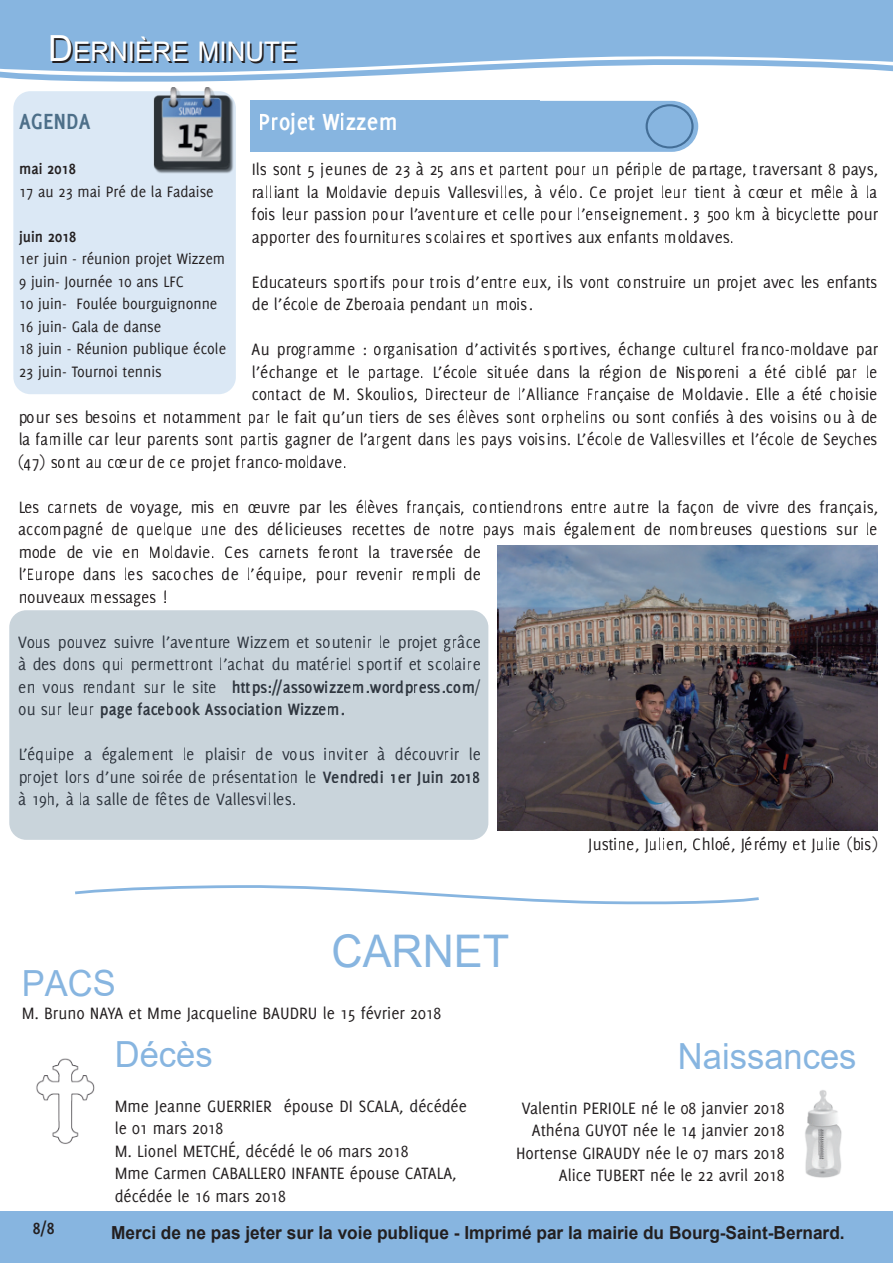
<style>
.page{position:relative;width:893px;height:1263px;background:#fff}
.page>*{position:absolute;margin:0;border:0;box-sizing:border-box;transform-origin:0 0}
.t1{font:45px "Arial";color:#87b5e0;scale:.96 1}
.t2{font:36px "Arial";color:#87b5e0;scale:.96 1}
.t3{font:27px "Arial";color:#231f20;scale:.96 1}
.t4{font:700 25.5px "Delicious";color:#fff;scale:.96 1}
.t5{font:700 24px "Delicious";color:#4d6f89;scale:.96 1}
.t6{font:18px/22.5px "Delicious";color:#231f20;scale:.96 1}
.t7{font:700 18px "Arial";color:#231f20;scale:.96 1}
.t8{font:700 18px "Delicious";color:#231f20;scale:.96 1}
.t9{font:16.5px/22.5px "Delicious";color:#231f20;scale:.96 1}
.t10{font:700 16.5px "Delicious";color:#231f20;scale:.96 1}
.s1{font-size:36px}
.s2{color:#fff}
.s3{font-weight:700}
.s4{font-family:"Arial"}
</style>
<div class="page">
<div style="left:13px;top:91px;width:223px;height:303px;background:#dbe8f5;border-radius:17px"></div>
<svg style="left:0;top:73px;width:426px;height:9px"></svg>
<svg style="left:0;top:0;width:893px;height:73px;background:#8fbae2"></svg>
<div style="left:0;top:1211px;width:893px;height:51px;background:#87b5e0"></div>
<img style="left:805px;top:1090px;width:37px;height:88px">
<img style="left:36px;top:1058px;width:59px;height:86px">
<svg style="left:539px;top:101px;width:159px;height:51px;background:#8bb7e0"></svg>
<div style="left:250px;top:101px;width:289px;height:51px;background:#87b5e0"></div>
<div style="left:647px;top:105px;width:45px;height:42px;background:#87b5e0;border-radius:50%"></div>
<div style="left:646px;top:104px;width:48px;height:44px;border:2px solid #231f20;border-radius:50%"></div>
<img style="left:497px;top:545px;width:381px;height:286px">
<img style="left:153px;top:88px;width:80px;height:85px">
<div style="left:9px;top:610px;width:479px;height:230px;background:#c9d4db;border-radius:17px"></div>
<svg style="left:75px;top:885px;width:684px;height:20px"></svg>
<h3 class="t3" style="left:50px;top:38px;width:261px"><span class="s1">D</span>ERN<span class="s2">I</span>ÈRE M<span class="s2">I</span>NUTE</h3>
<h3 class="t4" style="left:259px;top:107px;width:145px">Projet Wizzem</h3>
<p class="t6" style="left:251px;top:158px;width:654px;text-align:justify">Ils sont 5 jeunes de 23 à 25 ans et partent pour un périple de partage, traversant 8 pays, ralliant la Moldavie depuis Vallesvilles, à vélo. Ce projet leur tient à cœur et mêle à la fois leur passion pour l’aventure et celle pour l’enseignement. 3 500 km à bicyclette pour apporter des fournitures scolaires et sportives aux enfants moldaves.</p>
<p class="t6" style="left:251px;top:270px;width:654px">Educateurs sportifs pour trois d’entre eux, ils vont construire un projet avec les enfants de l’école de Zberoaia pendant un mois.</p>
<p class="t6" style="left:251px;top:338px;width:654px">Au programme : organisation d’activités sportives, échange culturel franco-moldave par</p>
<p class="t6" style="left:251px;top:360px;width:654px">l’échange et le partage. L’école située dans la région de Nisporeni a été ciblé par le</p>
<p class="t6" style="left:251px;top:383px;width:654px">contact de M. Skoulios, Directeur de l’Alliance Française de Moldavie. Elle a été choisie</p>
<p class="t6" style="left:18px;top:405px;width:897px">pour ses besoins et notamment par le fait qu’un tiers de ses élèves sont orphelins ou sont confiés à des voisins ou à de</p>
<p class="t6" style="left:18px;top:428px;width:897px">la famille car leur parents sont partis gagner de l’argent dans les pays voisins. L’école de Vallesvilles et l’école de Seyches</p>
<p class="t6" style="left:18px;top:450px;width:344px">(47) sont au cœur de ce projet franco-moldave.</p>
<p class="t6" style="left:18px;top:495px;width:897px">Les carnets de voyage, mis en œuvre par les élèves français, contiendrons entre autre la façon de vivre des français, accompagné de quelque une des délicieuses recettes de notre pays mais également de nombreuses questions sur le mode de vie en Moldavie. Ces carnets feront la traversée de<br>l’Europe dans les sacoches de l’équipe, pour revenir rempli de<br>nouveaux messages !</p>
<p class="t6" style="left:18px;top:630px;width:483px;text-align:justify">Vous pouvez suivre l’aventure Wizzem et soutenir le projet grâce à des dons qui permettront l’achat du matériel sportif et scolaire en vous rendant sur le site <span class="s3">https://assowizzem.wordpress.com</span>/ ou sur leur <span class="s3">page facebook Association Wizzem.</span></p>
<p class="t6" style="left:18px;top:743px;width:483px;text-align:justify">L’équipe a également le plaisir de vous inviter à découvrir le projet lors d’une soirée de présentation le <span class="s3">Vendredi 1er Juin 2018 </span>à 19h, à la salle de fêtes de Vallesvilles<span class="s4">.</span></p>
<p class="t6" style="left:588px;top:833px;width:304px">Justine, Julien, Chloé, Jérémy et Julie (bis)</p>
<h3 class="t5" style="left:19px;top:108px;width:76px">AGENDA</h3>
<p class="t10" style="left:19px;top:159px;width:60px">mai 2018</p>
<p class="t9" style="left:19px;top:180px;width:204px">17 au 23 mai Pré de la Fadaise</p>
<p class="t10" style="left:19px;top:227px;width:61px">juin 2018</p>
<p class="t9" style="left:19px;top:247px;width:217px">1er juin - réunion projet Wizzem<br>9 juin- Journée 10 ans LFC<br>10 juin- Foulée bourguignonne<br>16 juin- Gala de danse<br>18 juin - Réunion publique école<br>23 juin- Tournoi tennis</p>
<h1 class="t1" style="left:332px;top:927px;width:186px">CARNET</h1>
<h2 class="t2" style="left:22px;top:964px;width:99px">PACS</h2>
<p class="t6" style="left:22px;top:1001px;width:439px">M. Bruno NAYA et Mme Jacqueline BAUDRU le 15 février 2018</p>
<h2 class="t2" style="left:115px;top:1034px;width:104px">Décès</h2>
<p class="t6" style="left:115px;top:1094px;width:368px">Mme Jeanne GUERRIER épouse DI SCALA, décédée le 01 mars 2018<br>M. Lionel METCHÉ, décédé le 06 mars 2018<br>Mme Carmen CABALLERO INFANTE épouse CATALA, décédée le 16 mars 2018</p>
<h2 class="t2" style="left:678px;top:1036px;width:188px">Naissances</h2>
<p class="t6" style="left:516px;top:1096px;width:281px;text-align:right">Valentin PERIOLE né le 08 janvier 2018<br>Athéna GUYOT née le 14 janvier 2018<br>Hortense GIRAUDY née le 07 mars 2018<br>Alice TUBERT née le 22 avril 2018</p>
<p class="t8" style="left:33px;top:1218px;width:24px">8/8</p>
<p class="t7" style="left:111px;top:1223px;width:766px">Merci de ne pas jeter sur la voie publique - Imprimé par la mairie du Bourg-Saint-Bernard.</p>
</div>
